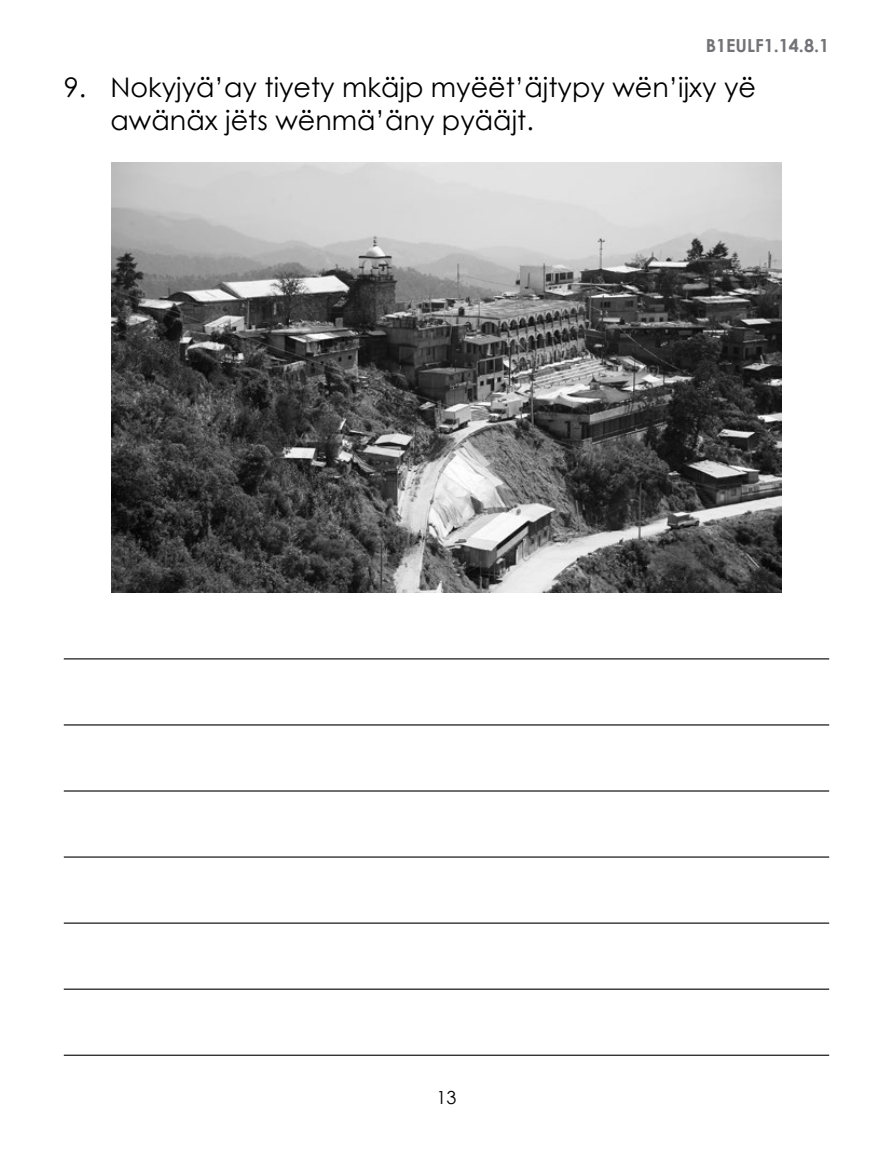
<style>
.page{position:relative;width:893px;height:1149px;background:#fff}
.page>*{position:absolute;margin:0;border:0;box-sizing:border-box;transform-origin:0 0}
.t1{font:27px/33px "Century Gothic";color:#000}
.t2{font:700 18px "Century Gothic";color:#727277}
.t3{font:18px "Century Gothic";color:#000}
</style>
<div class="page">
<hr style="left:64px;top:658px;width:765px;height:1px;background:#000">
<hr style="left:64px;top:724px;width:765px;height:1px;background:#000">
<hr style="left:64px;top:790px;width:765px;height:1px;background:#000">
<hr style="left:64px;top:856px;width:765px;height:1px;background:#000">
<hr style="left:64px;top:922px;width:765px;height:1px;background:#000">
<hr style="left:64px;top:988px;width:765px;height:1px;background:#000">
<hr style="left:64px;top:1054px;width:765px;height:1px;background:#000">
<img style="left:111px;top:163px;width:671px;height:429px">
<p class="t2" style="left:706px;top:34px;width:125px">B1EULF1.14.8.1</p>
<p class="t1" style="left:111px;top:70px;width:647px;text-indent:-47px">9. Nokyjyä’ay tiyety mkäjp myëët’äjtypy wën’ijxy yë awänäx jëts wënmä’äny pyääjt.</p>
<p class="t3" style="left:436px;top:1086px;width:21px">13</p>
</div>
